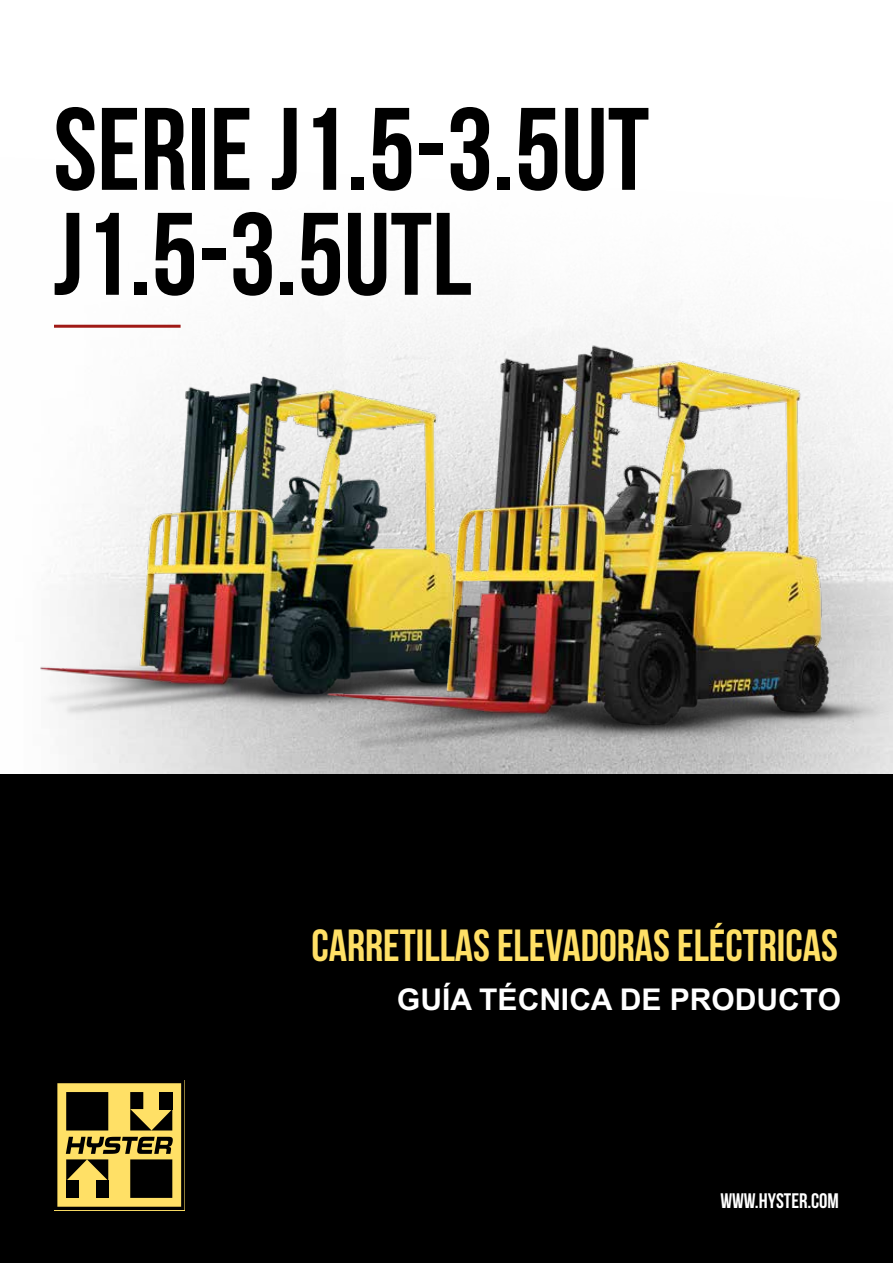
<style>
.page{position:relative;width:893px;height:1263px;background:#fff}
.page>*{position:absolute;margin:0;border:0;box-sizing:border-box;transform-origin:0 0}
.t1{font:700 117px/105px "Bebas Neue";color:#000}
.t2{font:700 45px "Bebas Neue";color:#ffe066}
.t3{font:700 30px "Arial MT Std";color:#fff}
.t4{font:700 21px "Bebas Neue";color:#fff}
</style>
<div class="page">
<div style="left:0;top:774px;width:893px;height:489px;background:#000"></div>
<svg style="left:57px;top:1083px;width:125px;height:124px"></svg>
<div style="left:66px;top:1092px;width:42px;height:38px;background:#000"></div>
<img style="left:32px;top:299px;width:506px;height:447px">
<img style="left:261px;top:326px;width:632px;height:448px">
<hr style="left:54px;top:325px;width:127px;height:3px;background:#a01a16">
<h1 class="t1" style="left:53px;top:95px;width:597px">SERIE J1.5-3.5UT<br>J1.5-3.5UTL</h1>
<p class="t2" style="left:311px;top:921px;width:528px">CARRETILLAS ELEVADORAS ELÉCTRICAS</p>
<p class="t3" style="left:397px;top:982px;width:445px">GUÍA TÉCNICA DE PRODUCTO</p>
<p class="t4" style="left:720px;top:1189px;width:120px">WWW.HYSTER.COM</p>
</div>
